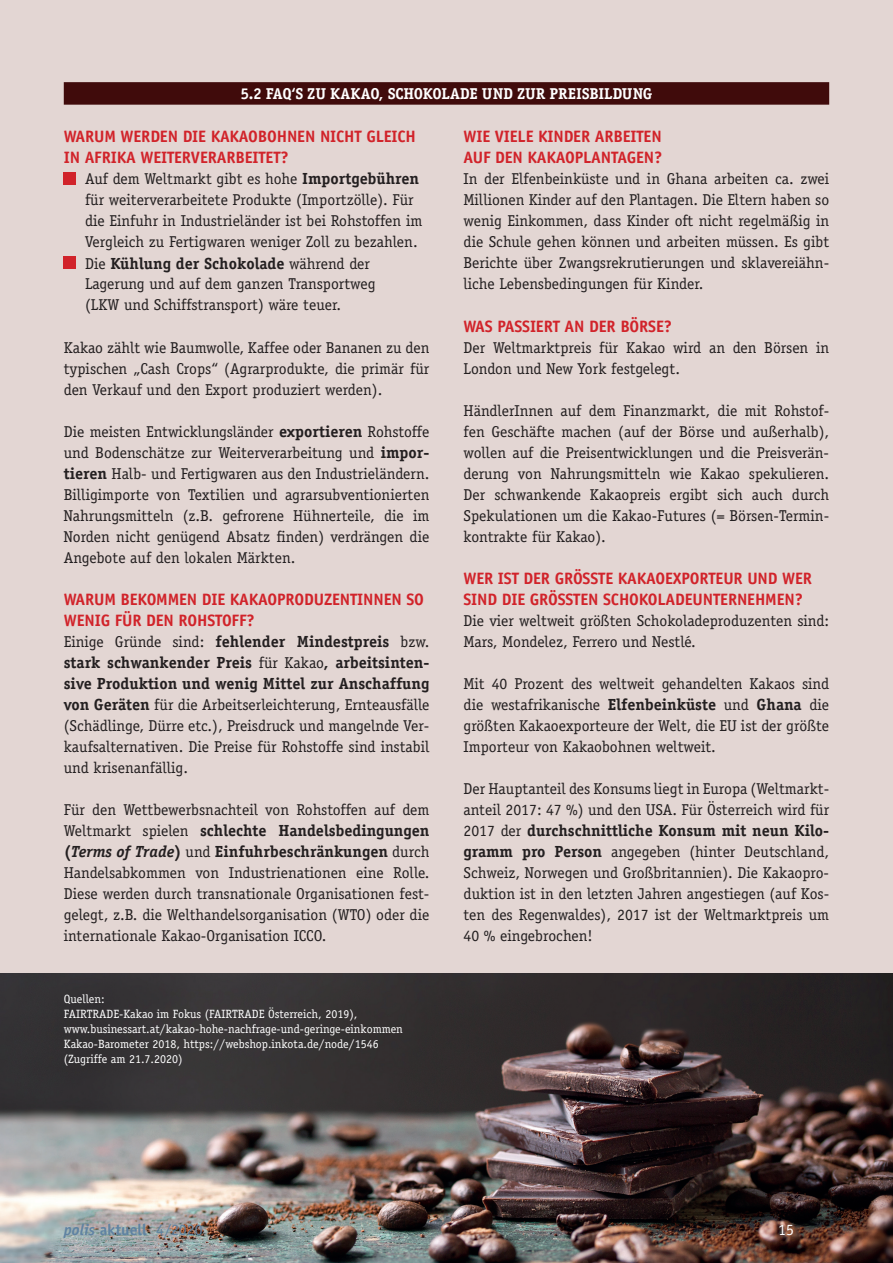
<style>
.page{position:relative;width:893px;height:1263px;background:#e3d6d3}
.page>*{position:absolute;margin:0;border:0;box-sizing:border-box;transform-origin:0 0}
.t1{font:700 16.5px/21px "Officina Sans Std";letter-spacing:-.01em;color:#d1232a}
.t2{font:700 16.2px/21px "Officina Serif Std";color:#231f20}
.t3{font:15.75px/21px "Officina Serif Std";color:#231f20;text-align:justify}
.t4{font:700 15.75px "Officina Serif Std";letter-spacing:-.01em;color:#fff}
.t5{font:700 15.75px "Officina Sans Std";color:#6083a2}
.t6{font:15.75px "Officina Sans Std";color:#fff}
.t7{font:12px/15px "Officina Serif Std";color:#fff}
.s1{font-weight:700;font-size:16.2px}
.s2{font-weight:400;font-size:15.75px}
.s3{font-style:italic}
.s4{font-weight:400}
</style>
<div class="page">
<img style="left:0;top:974px;width:893px;height:289px">
<div style="left:64px;top:172px;width:12px;height:13px;background:#d1232a"></div>
<div style="left:64px;top:256px;width:12px;height:13px;background:#d1232a"></div>
<div style="left:64px;top:82px;width:765px;height:23px;background:#400b0b"></div>
<p class="t4" style="left:240px;top:84px;width:412px">5.2 FAQ‘s zu Kakao, Schokolade und zur Preisbildung</p>
<p class="t1" style="left:64px;top:126px;width:354px">WARUM WERDEN DIE KAKAOBOHNEN NICHT GLEICH<br>IN AFRIKA</p>
<p class="t1" style="left:140px;top:147px;width:150px">WEITERVERARBEITET?</p>
<p class="t3" style="left:85px;top:169px;width:339px;text-align:left">Auf dem Weltmarkt gibt es hohe <span class="s1">Importgebühren </span>für weiterverarbeitete Produkte (Importzölle). Für die Einfuhr in Industrieländer ist bei Rohstoffen im Vergleich zu Fertigwaren weniger Zoll zu bezahlen.</p>
<p class="t2" style="left:85px;top:252px;width:287px"><span class="s2">Die</span> Kühlung der Schokolade <span class="s2">während der</span></p>
<p class="t3" style="left:85px;top:274px;width:292px">Lagerung und auf dem ganzen Transportweg (LKW und Schiffstransport) wäre teuer.</p>
<p class="t3" style="left:64px;top:337px;width:367px">Kakao zählt wie Baumwolle, Kaffee oder Bananen zu den typischen „Cash Crops“ (Agrarprodukte, die primär für den Verkauf und den Export produziert werden).</p>
<p class="t3" style="left:64px;top:421px;width:367px">Die meisten Entwicklungsländer <span class="s1">exportieren</span> Rohstoffe und Bodenschätze zur Weiterverarbeitung und <span class="s1">impor&shy;tieren</span> Halb- und Fertigwaren aus den Industrieländern.<br>Billigimporte von Textilien und agrarsubventionierten Nahrungsmitteln (z.B. gefrorene Hühnerteile, die im Norden nicht genügend Absatz finden) verdrängen die Angebote auf den lokalen Märkten.</p>
<p class="t1" style="left:64px;top:588px;width:362px">WARUM BEKOMMEN DIE KAKAOPRODUZENTINNEN SO<br>WENIG FÜR DEN ROHSTOFF?</p>
<p class="t3" style="left:64px;top:631px;width:367px">Einige Gründe sind: <span class="s1">fehlender Mindestpreis</span> bzw.</p>
<p class="t2" style="left:64px;top:651px;width:367px">stark schwankender Preis <span class="s2">für Kakao</span>, arbeitsinten&shy;sive Produktion und wenig Mittel zur Anschaffung</p>
<p class="t3" style="left:64px;top:694px;width:367px"><span class="s1">von Geräten</span> für die Arbeitserleichterung, Ernteausfälle (Schädlinge, Dürre etc.), Preisdruck und mangelnde Ver&shy;kaufsalternativen. Die Preise für Rohstoffe sind instabil und krisenanfällig.</p>
<p class="t3" style="left:64px;top:799px;width:367px">Für den Wettbewerbsnachteil von Rohstoffen auf dem</p>
<p class="t2" style="left:64px;top:819px;width:367px"><span class="s2">Weltmarkt spielen</span> schlechte Handelsbedingungen (<span class="s3">Terms of Trade</span>) <span class="s2">und</span> Einfuhrbeschränkungen <span class="s2">durch</span></p>
<p class="t3" style="left:64px;top:862px;width:367px">Handelsabkommen von Industrienationen eine Rolle.<br>Diese werden durch transnationale Organisationen fest&shy;gelegt, z.B. die Welthandelsorganisation (WTO) oder die internationale Kakao-Organisation ICCO.</p>
<p class="t7" style="left:64px;top:991px;width:341px">Quellen:<br>FAIRTRADE-Kakao im Fokus (FAIRTRADE Österreich, 2019), www.businessart.at/kakao-hohe-nachfrage-und-geringe-einkommen Kakao-Barometer 2018, https://webshop.inkota.de/node/1546 (Zugriffe am 21.7.2020)</p>
<p class="t1" style="left:463px;top:126px;width:200px">WIE VIELE KINDER ARBEITEN<br>AUF DEN KAKAOPLANTAGEN?</p>
<p class="t3" style="left:463px;top:169px;width:367px">In der Elfenbeinküste und in Ghana arbeiten ca. zwei Millionen Kinder auf den Plantagen. Die Eltern haben so wenig Einkommen, dass Kinder oft nicht regelmäßig in die Schule gehen können und arbeiten müssen. Es gibt Berichte über Zwangsrekrutierungen und sklavereiähn&shy;liche Lebensbedingungen für Kinder.</p>
<p class="t1" style="left:463px;top:315px;width:50px">WAS PASSI</p>
<p class="t1" style="left:536px;top:315px;width:138px">ERT AN DER BÖRSE?</p>
<p class="t3" style="left:463px;top:337px;width:367px">Der Weltmarktpreis für Kakao wird an den Börsen in<br>London und New York festgelegt.</p>
<p class="t3" style="left:463px;top:400px;width:367px">HändlerInnen auf dem Finanzmarkt, die mit Rohstof&shy;fen Geschäfte machen (auf der Börse und außerhalb), wollen auf die Preisentwicklungen und die Preisverän&shy;derung von Nahrungsmitteln wie Kakao spekulieren.<br>Der schwankende Kakaopreis ergibt sich auch durch Spekulationen um die Kakao-Futures (= Börsen-Termin&shy;kontrakte für Kakao).</p>
<p class="t1" style="left:463px;top:567px;width:350px">WER IST DER GRÖSSTE KAKAOEXPORTEUR UND WER<br>SIND DIE GRÖSSTEN SCHOKOLADEUNTERNEHMEN?</p>
<p class="t3" style="left:463px;top:610px;width:367px">Die vier weltweit größten Schokoladeproduzenten sind:<br>Mars, Mondelez, Ferrero und Nestlé.</p>
<p class="t3" style="left:463px;top:673px;width:367px">Mit 40 Prozent des weltweit gehandelten Kakaos sind die westafrikanische <span class="s1">Elfenbeinküste</span> und <span class="s1">Ghana</span> die größten Kakaoexporteure der Welt, die EU ist der größte Importeur von Kakaobohnen weltweit.</p>
<p class="t3" style="left:463px;top:778px;width:367px">Der Hauptanteil des Konsums liegt in Europa (Weltmarkt&shy;anteil 2017: 47 %) und den USA. Für Österreich wird für</p>
<p class="t2" style="left:463px;top:819px;width:367px"><span class="s2">2017 der</span> durchschnittliche Konsum mit neun Kilo-</p>
<p class="t3" style="left:463px;top:841px;width:367px"><span class="s1">gramm pro Person</span> angegeben (hinter Deutschland, Schweiz, Norwegen und Großbritannien). Die Kakaopro&shy;duktion ist in den letzten Jahren angestiegen (auf Kos&shy;ten des Regenwaldes), 2017 ist der Weltmarktpreis um 40 % eingebrochen!</p>
<p class="t5" style="left:64px;top:1219px;width:140px"><span class="s3">polis</span> AKTUELL <span class="s4">4/2020</span></p>
<p class="t6" style="left:778px;top:1220px;width:17px">15</p>
</div>
